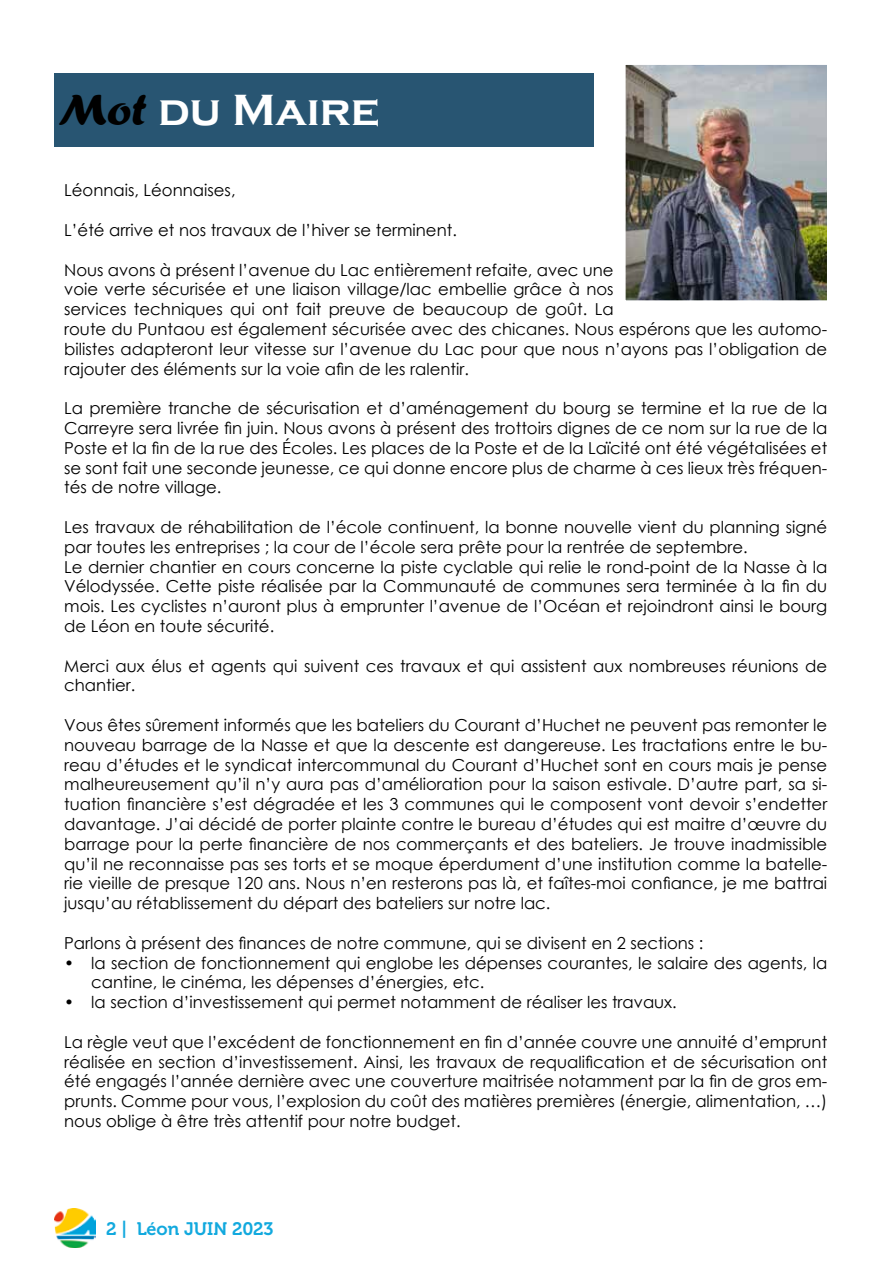
<style>
.page{position:relative;width:893px;height:1263px;background:#fff}
.page>*{position:absolute;margin:0;border:0;box-sizing:border-box;transform-origin:0 0}
.t1{font:700 45px "Copperplate Gothic";color:#fff}
.t2{font:18px "Museo 700";color:#12a9de}
.t3{font:16.5px/19.8px "Century Gothic";color:#000}
.s1{font-family:"Forte";font-weight:400;color:#000}
</style>
<div class="page">
<img style="left:54px;top:1209px;width:41px;height:38px">
<img style="left:627px;top:66px;width:199px;height:233px">
<div style="left:614px;top:53px;width:225px;height:259px;border:12px solid #fff"></div>
<div style="left:54px;top:73px;width:539px;height:74px;background:#285572"></div>
<h1 class="t1" style="left:58px;top:85px;width:323px"><span class="s1">Mot</span> du Maire</h1>
<p class="t3" style="left:64px;top:180px;width:173px">Léonnais, Léonnaises,</p>
<p class="t3" style="left:64px;top:220px;width:394px">L’été arrive et nos travaux de l’hiver se terminent.</p>
<p class="t3" style="left:64px;top:259px;width:765px">Nous avons à présent l’avenue du Lac entièrement refaite, avec une<br>voie verte sécurisée et une liaison village/lac embellie grâce à nos<br>services techniques qui ont fait preuve de beaucoup de goût. La<br>route du Puntaou est également sécurisée avec des chicanes. Nous espérons que les automo&shy;bilistes adapteront leur vitesse sur l’avenue du Lac pour que nous n’ayons pas l’obligation de rajouter des éléments sur la voie afin de les ralentir.</p>
<p class="t3" style="left:64px;top:398px;width:765px;text-align:justify">La première tranche de sécurisation et d’aménagement du bourg se termine et la rue de la Carreyre sera livrée fin juin. Nous avons à présent des trottoirs dignes de ce nom sur la rue de la Poste et la fin de la rue des Écoles. Les places de la Poste et de la Laïcité ont été végétalisées et se sont fait une seconde jeunesse, ce qui donne encore plus de charme à ces lieux très fréquen&shy;tés de notre village.</p>
<p class="t3" style="left:64px;top:517px;width:765px">Les travaux de réhabilitation de l’école continuent, la bonne nouvelle vient du planning signé par toutes les entreprises ; la cour de l’école sera prête pour la rentrée de septembre.<br>Le dernier chantier en cours concerne la piste cyclable qui relie le rond-point de la Nasse à la Vélodyssée. Cette piste réalisée par la Communauté de communes sera terminée à la fin du mois. Les cyclistes n’auront plus à emprunter l’avenue de l’Océan et rejoindront ainsi le bourg de Léon en toute sécurité.</p>
<p class="t3" style="left:64px;top:655px;width:764px">Merci aux élus et agents qui suivent ces travaux et qui assistent aux nombreuses réunions de chantier.</p>
<p class="t3" style="left:64px;top:715px;width:765px;text-align:justify">Vous êtes sûrement informés que les bateliers du Courant d’Huchet ne peuvent pas remonter le nouveau barrage de la Nasse et que la descente est dangereuse. Les tractations entre le bu&shy;reau d’études et le syndicat intercommunal du Courant d’Huchet sont en cours mais je pense malheureusement qu’il n’y aura pas d’amélioration pour la saison estivale. D’autre part, sa si&shy;tuation financière s’est dégradée et les 3 communes qui le composent vont devoir s’endetter davantage. J’ai décidé de porter plainte contre le bureau d’études qui est maitre d’œuvre du barrage pour la perte financière de nos commerçants et des bateliers. Je trouve inadmissible qu’il ne reconnaisse pas ses torts et se moque éperdument d’une institution comme la batelle&shy;rie vieille de presque 120 ans. Nous n’en resterons pas là, et faîtes-moi confiance, je me battrai jusqu’au rétablissement du départ des bateliers sur notre lac.</p>
<p class="t3" style="left:64px;top:933px;width:641px">Parlons à présent des finances de notre commune, qui se divisent en 2 sections :</p>
<p class="t3" style="left:91px;top:952px;width:738px;text-indent:-27px">• la section de fonctionnement qui englobe les dépenses courantes, le salaire des agents, la cantine, le cinéma, les dépenses d’énergies, etc.</p>
<p class="t3" style="left:64px;top:992px;width:614px">• la section d’investissement qui permet notamment de réaliser les travaux.</p>
<p class="t3" style="left:64px;top:1032px;width:765px;text-align:justify">La règle veut que l’excédent de fonctionnement en fin d’année couvre une annuité d’emprunt réalisée en section d’investissement. Ainsi, les travaux de requalification et de sécurisation ont été engagés l’année dernière avec une couverture maitrisée notamment par la fin de gros em&shy;prunts. Comme pour vous, l’explosion du coût des matières premières (énergie, alimentation, …) nous oblige à être très attentif pour notre budget.</p>
<p class="t2" style="left:106px;top:1218px;width:169px">2 | Léon JUIN 2023</p>
</div>
